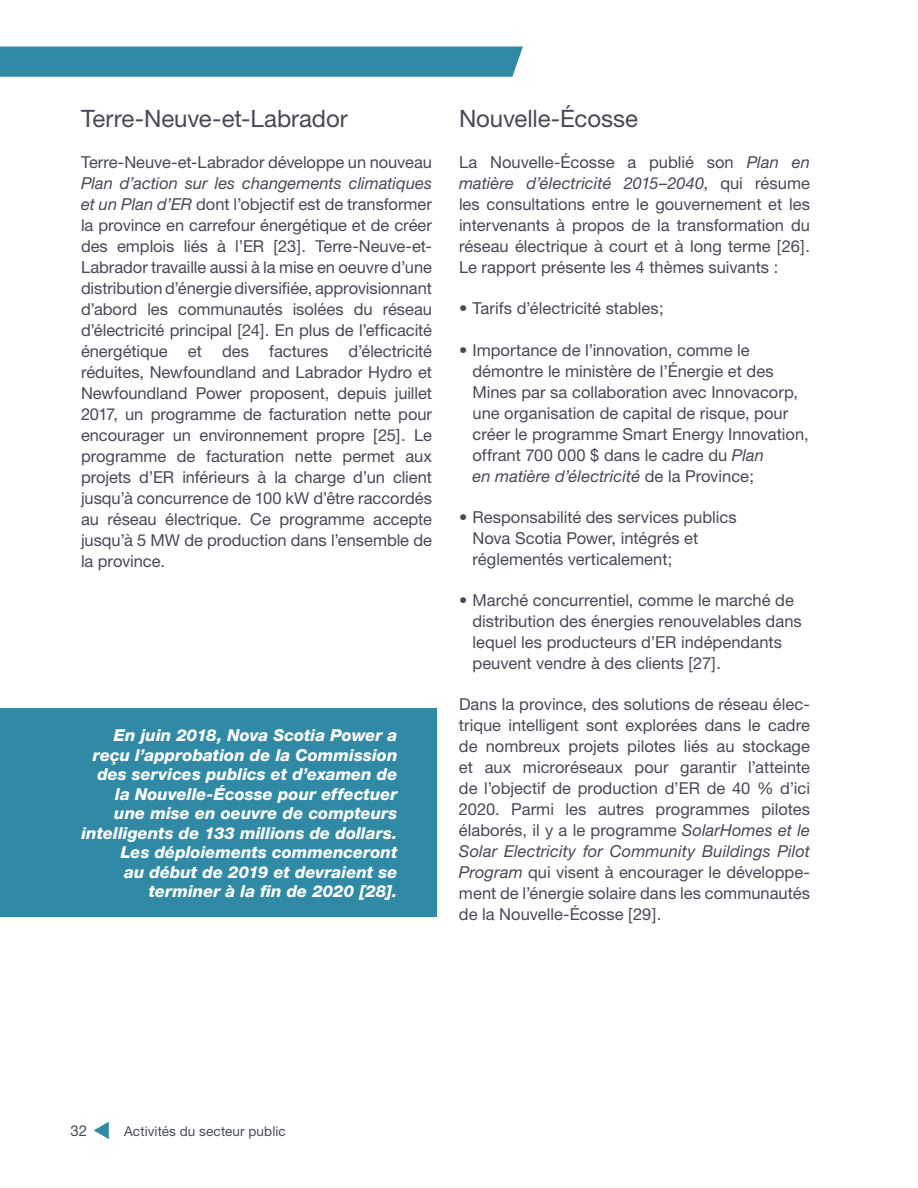
<style>
.page{position:relative;width:918px;height:1188px;background:#fff}
.page>*{position:absolute;margin:0;border:0;box-sizing:border-box;transform-origin:0 0}
.t1{font:24px "Helvetica Neue";letter-spacing:-.005em;color:#474a54}
.t2{font:16.5px/21px "Helvetica Neue";color:#474a54;text-align:justify}
.t3{font:16.5px/19.5px "Helvetica Neue Hvy It";color:#fff;text-align:right}
.t4{font:15px "Helvetica Neue";color:#474a54}
.t5{font:13.5px "Helvetica Neue";letter-spacing:.01em;color:#474b54}
.s1{font-style:italic}
</style>
<div class="page">
<svg style="left:0;top:46px;width:523px;height:31px"></svg>
<svg style="left:94px;top:1122px;width:15px;height:17px"></svg>
<div style="left:0;top:708px;width:436px;height:209px;background:#308aa6"></div>
<h4 class="t1" style="left:81px;top:104px;width:268px">Terre-Neuve-et-Labrador</h4>
<p class="t2" style="left:81px;top:152px;width:353px">Terre-Neuve-et-Labrador développe un nouveau <span class="s1">Plan d’action sur les changements climatiques et un Plan d’ER</span> dont l’objectif est de transformer la province en carrefour énergétique et de créer des emplois liés à l’ER [23]. Terre-Neuve-et-Labrador travaille aussi à la mise en oeuvre d’une distribution d’énergie diversifiée, approvisionnant d’abord les communautés isolées du réseau d’électricité principal [24]. En plus de l’efficacité énergétique et des factures d’électricité réduites, Newfoundland and Labrador Hydro et Newfoundland Power proposent, depuis juillet 2017, un programme de facturation nette pour encourager un environnement propre [25]. Le programme de facturation nette permet aux projets d’ER inférieurs à la charge d’un client jusqu’à concurrence de 100 kW d’être raccordés au réseau électrique. Ce programme accepte jusqu’à 5 MW de production dans l’ensemble de la province.</p>
<p class="t3" style="left:81px;top:726px;width:318px">En juin 2018, Nova Scotia Power a reçu l’approbation de la Commission des services publics et d’examen de la Nouvelle -Écosse pour effectuer une mise en oeuvre de compteurs intelligents de 133 millions de dollars.<br>Les déploiements commenceront<br>au début de 2019 et devraient se terminer à la fin de 2020 [28].</p>
<h4 class="t1" style="left:459px;top:104px;width:181px">Nouvelle-Écosse</h4>
<p class="t2" style="left:459px;top:152px;width:353px">La Nouvelle-Écosse a publié son <span class="s1">Plan en matière d’électricité 2015–2040</span>, qui résume les consultations entre le gouvernement et les intervenants à propos de la transformation du réseau électrique à court et à long terme [26].<br>Le rapport présente les 4 thèmes suivants :</p>
<p class="t2" style="left:459px;top:298px;width:206px">• Tarifs d’électricité stables;</p>
<p class="t2" style="left:472px;top:339px;width:338px;text-align:left;text-indent:-13px">• Importance de l’innovation, comme le démontre le ministère de l’Énergie et des Mines par sa collaboration avec Innovacorp, une organisation de capital de risque, pour créer le programme Smart Energy Innovation, offrant 700 000 $ dans le cadre du <span class="s1">Plan<br>en matière d’électricité</span> de la Province;</p>
<p class="t2" style="left:472px;top:506px;width:266px;text-align:left;text-indent:-13px">• Responsabilité des services publics<br>Nova Scotia Power, intégrés et réglementés verticalement;</p>
<p class="t2" style="left:472px;top:590px;width:331px;text-align:left;text-indent:-13px">• Marché concurrentiel, comme le marché de distribution des énergies renouvelables dans lequel les producteurs d’ER indépendants peuvent vendre à des clients [27].</p>
<p class="t2" style="left:459px;top:694px;width:353px">Dans la province, des solutions de réseau élec&shy;trique intelligent sont explorées dans le cadre de nombreux projets pilotes liés au stockage et aux microréseaux pour garantir l’atteinte de l’objectif de production d’ER de 40 % d’ici 2020. Parmi les autres programmes pilotes élaborés, il y a le programme <span class="s1">SolarHomes et le Solar Electricity for Community Buildings Pilot Program</span> qui visent à encourager le développe&shy;ment de l’énergie solaire dans les communautés de la Nouvelle-Écosse [29].</p>
<p class="t4" style="left:70px;top:1122px;width:18px">32</p>
<p class="t5" style="left:124px;top:1123px;width:163px">Activités du secteur public</p>
</div>
